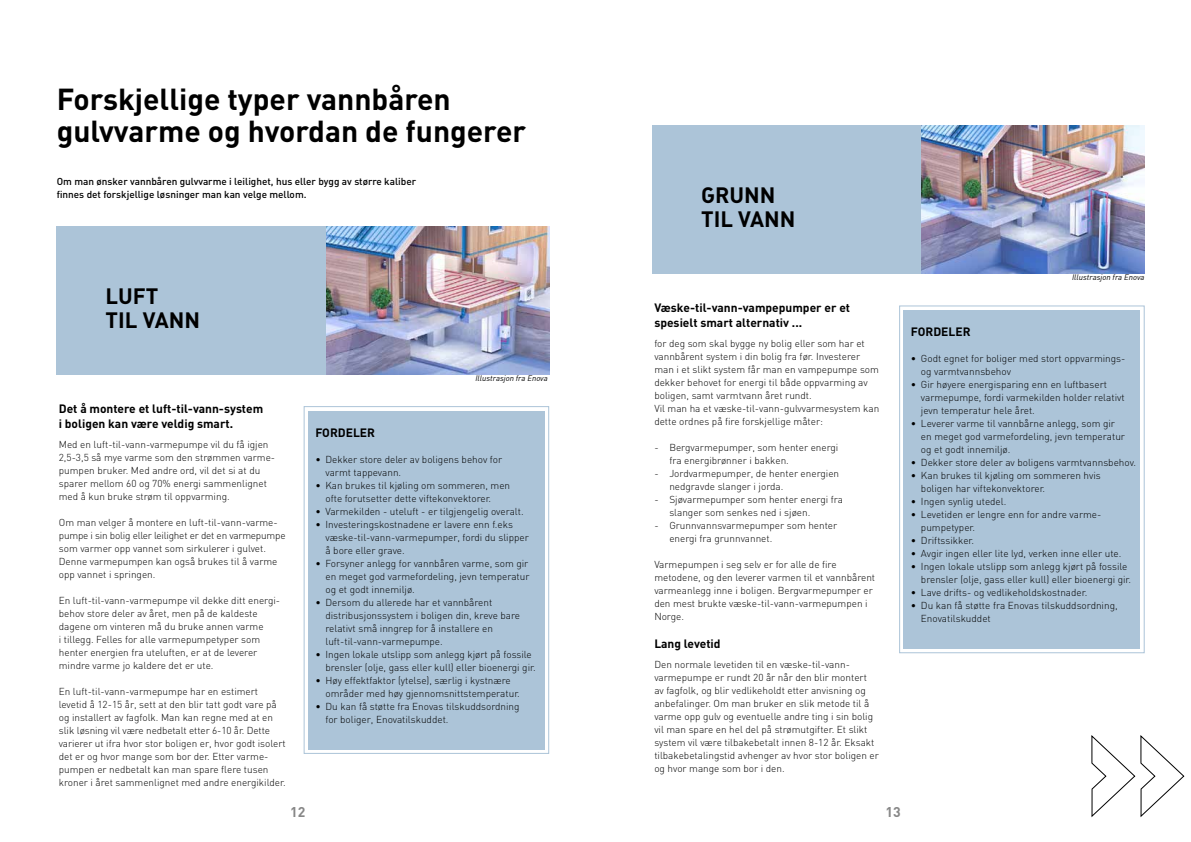
<style>
.page{position:relative;width:1191px;height:842px;background:#fff}
.page>*{position:absolute;margin:0;border:0;box-sizing:border-box;transform-origin:0 0}
.t1{font:700 30px/32px "DIN";color:#000}
.t2{font:700 22px/24px "DIN";color:#000}
.t3{font:700 14px "DIN";color:#878787}
.t4{font:700 12px/15px "DIN";color:#000}
.t5{font:300 10px/13px "DIN";color:#000}
.t6{font:500 10px/13px "DIN";color:#000}
.t7{font:italic 8px "DIN";color:#000}
</style>
<div class="page">
<div style="left:308px;top:411px;width:236px;height:339px;background:#acc4d8"></div>
<div style="left:304px;top:406px;width:245px;height:348px;border:1px solid #acc4d8"></div>
<div style="left:57px;top:226px;width:269px;height:148px;background:#acc4d8"></div>
<svg style="left:1091px;top:735px;width:93px;height:82px"></svg>
<img style="left:326px;top:226px;width:223px;height:148px">
<div style="left:904px;top:310px;width:236px;height:339px;background:#acc4d8"></div>
<div style="left:899px;top:305px;width:245px;height:348px;border:1px solid #acc4d8"></div>
<div style="left:652px;top:125px;width:269px;height:149px;background:#acc4d8"></div>
<img style="left:921px;top:125px;width:223px;height:149px">
<h1 class="t1" style="left:57px;top:82px;width:471px">Forskjellige typer vannbåren gulvvarme og hvordan de fungerer</h1>
<p class="t6" style="left:57px;top:175px;width:361px">Om man ønsker vannbåren gulvvarme i leilighet, hus eller bygg av større kaliber finnes det forskjellige løsninger man kan velge mellom.</p>
<h2 class="t2" style="left:701px;top:182px;width:96px">GRUNN<br>TIL VANN</h2>
<h2 class="t2" style="left:106px;top:283px;width:96px">LUFT<br>TIL VANN</h2>
<p class="t4" style="left:59px;top:400px;width:206px">Det å montere et luft-til-vann-system i boligen kan være veldig smart.</p>
<p class="t5" style="left:59px;top:437px;width:218px">Med en luft-til-vann-varmepumpe vil du få igjen 2,5-3,5 så mye varme som den strømmen varme&shy;pumpen bruker. Med andre ord, vil det si at du sparer mellom 60 og 70% energi sammenlignet med å kun bruke strøm til oppvarming.</p>
<p class="t5" style="left:59px;top:515px;width:228px">Om man velger å montere en luft-til-vann-varme&shy;pumpe i sin bolig eller leilighet er det en varmepumpe som varmer opp vannet som sirkulerer i gulvet.<br>Denne varmepumpen kan også brukes til å varme opp vannet i springen.</p>
<p class="t5" style="left:59px;top:593px;width:223px">En luft-til-vann-varmepumpe vil dekke ditt energi&shy;behov store deler av året, men på de kaldeste dagene om vinteren må du bruke annen varme<br>i tillegg. Felles for alle varmepumpetyper som henter energien fra uteluften, er at de leverer mindre varme jo kaldere det er ute.</p>
<p class="t5" style="left:59px;top:684px;width:228px">En luft-til-vann-varmepumpe har en estimert levetid å 12-15 år, sett at den blir tatt godt vare på og installert av fagfolk. Man kan regne med at en slik løsning vil være nedbetalt etter 6-10 år. Dette varierer ut ifra hvor stor boligen er, hvor godt isolert det er og hvor mange som bor der. Etter varme&shy;pumpen er nedbetalt kan man spare flere tusen kroner i året sammenlignet med andre energikilder.</p>
<p class="t7" style="left:475px;top:373px;width:74px">Illustrasjon fra Enova</p>
<p class="t4" style="left:315px;top:425px;width:61px">FORDELER</p>
<p class="t5" style="left:325px;top:453px;width:178px;text-indent:-10px">• Dekker store deler av boligens behov for varmt tappevann.</p>
<p class="t5" style="left:325px;top:479px;width:186px;text-indent:-10px">• Kan brukes til kjøling om sommeren, men ofte forutsetter dette viftekonvektorer.</p>
<p class="t5" style="left:315px;top:505px;width:210px">• Varmekilden - uteluft - er tilgjengelig overalt.</p>
<p class="t5" style="left:325px;top:518px;width:205px;text-indent:-10px">• Investeringskostnadene er lavere enn f.eks væske-til-vann-varmepumper, fordi du slipper å bore eller grave.</p>
<p class="t5" style="left:325px;top:557px;width:205px;text-indent:-10px">• Forsyner anlegg for vannbåren varme, som gir en meget god varmefordeling, jevn temperatur og et godt innemiljø.</p>
<p class="t5" style="left:325px;top:596px;width:196px;text-indent:-10px">• Dersom du allerede har et vannbårent distribusjonssystem i boligen din, kreve bare relativt små inngrep for å installere en luft-til-vann-varmepumpe.</p>
<p class="t5" style="left:325px;top:648px;width:212px;text-indent:-10px">• Ingen lokale utslipp som anlegg kjørt på fossile brensler (olje, gass eller kull) eller bioenergi gir.</p>
<p class="t5" style="left:325px;top:674px;width:196px;text-indent:-10px">• Høy effektfaktor (ytelse), særlig i kystnære områder med høy gjennomsnittstemperatur.</p>
<p class="t5" style="left:325px;top:700px;width:196px;text-indent:-10px">• Du kan få støtte fra Enovas tilskuddsordning for boliger, Enovatilskuddet.</p>
<p class="t4" style="left:654px;top:300px;width:197px">Væske-til-vann-vampepumper er et spesielt smart alternativ ...</p>
<p class="t5" style="left:654px;top:337px;width:226px">for deg som skal bygge ny bolig eller som har et vannbårent system i din bolig fra før. Investerer man i et slikt system får man en vampepumpe som dekker behovet for energi til både oppvarming av boligen, samt varmtvann året rundt.<br>Vil man ha et væske-til-vann-gulvvarmesystem kan dette ordnes på fire forskjellige måter:</p>
<p class="t5" style="left:669px;top:441px;width:170px;text-indent:-15px">- Bergvarmepumper, som henter energi fra energibrønner i bakken.</p>
<p class="t5" style="left:669px;top:467px;width:171px;text-indent:-15px">- Jordvarmepumper, de henter energien nedgravde slanger i jorda.</p>
<p class="t5" style="left:669px;top:493px;width:175px;text-indent:-15px">- Sjøvarmepumper som henter energi fra slanger som senkes ned i sjøen.</p>
<p class="t5" style="left:669px;top:519px;width:169px;text-indent:-15px">- Grunnvannsvarmepumper som henter energi fra grunnvannet.</p>
<p class="t5" style="left:654px;top:558px;width:222px">Varmepumpen i seg selv er for alle de fire metodene, og den leverer varmen til et vannbårent varmeanlegg inne i boligen. Bergvarmepumper er den mest brukte væske-til-vann-varmepumpen i Norge.</p>
<p class="t4" style="left:654px;top:636px;width:68px">Lang levetid</p>
<p class="t5" style="left:654px;top:658px;width:226px">Den normale levetiden til en væske-til-vann&shy;varmepumpe er rundt 20 år når den blir montert av fagfolk, og blir vedlikeholdt etter anvisning og anbefalinger. Om man bruker en slik metode til å varme opp gulv og eventuelle andre ting i sin bolig vil man spare en hel del på strømutgifter. Et slikt system vil være tilbakebetalt innen 8-12 år. Eksakt tilbakebetalingstid avhenger av hvor stor boligen er og hvor mange som bor i den.</p>
<h3 class="t3" style="left:290px;top:802px;width:17px">12</h3>
<h3 class="t3" style="left:885px;top:802px;width:17px">13</h3>
<p class="t7" style="left:1072px;top:272px;width:74px">Illustrasjon fra Enova</p>
<p class="t4" style="left:911px;top:324px;width:61px">FORDELER</p>
<p class="t5" style="left:921px;top:352px;width:206px;text-indent:-10px">• Godt egnet for boliger med stort oppvarmings&shy;og varmtvannsbehov</p>
<p class="t5" style="left:921px;top:378px;width:205px;text-indent:-10px">• Gir høyere energisparing enn en luftbasert varmepumpe, fordi varmekilden holder relativt jevn temperatur hele året.</p>
<p class="t5" style="left:921px;top:417px;width:205px;text-indent:-10px">• Leverer varme til vannbårne anlegg, som gir en meget god varmefordeling, jevn temperatur og et godt innemiljø.</p>
<p class="t5" style="left:911px;top:456px;width:226px">• Dekker store deler av boligens varmtvannsbehov.</p>
<p class="t5" style="left:921px;top:469px;width:181px;text-indent:-10px">• Kan brukes til kjøling om sommeren hvis boligen har viftekonvektorer.</p>
<p class="t5" style="left:911px;top:495px;width:97px">• Ingen synlig utedel.</p>
<p class="t5" style="left:921px;top:508px;width:182px;text-indent:-10px">• Levetiden er lengre enn for andre varme&shy;pumpetyper.</p>
<p class="t5" style="left:911px;top:534px;width:65px">• Driftssikker.</p>
<p class="t5" style="left:911px;top:547px;width:212px">• Avgir ingen eller lite lyd, verken inne eller ute.</p>
<p class="t5" style="left:921px;top:560px;width:212px;text-indent:-10px">• Ingen lokale utslipp som anlegg kjørt på fossile brensler (olje, gass eller kull) eller bioenergi gir.</p>
<p class="t5" style="left:911px;top:586px;width:178px">• Lave drifts- og vedlikeholdskostnader.</p>
<p class="t5" style="left:921px;top:599px;width:198px;text-indent:-10px">• Du kan få støtte fra Enovas tilskuddsordning,<br>Enovatilskuddet</p>
</div>
